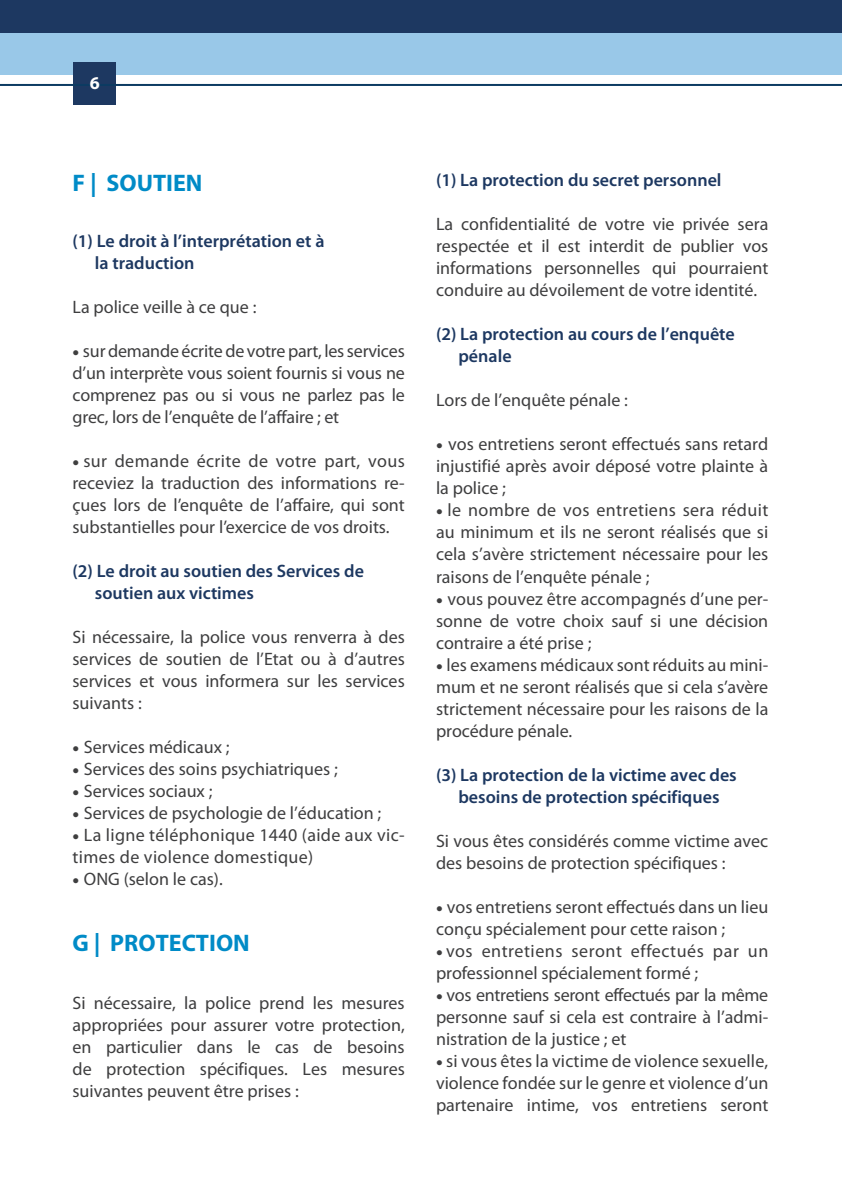
<style>
.page{position:relative;width:842px;height:1195px;background:#fff}
.page>*{position:absolute;margin:0;border:0;box-sizing:border-box;transform-origin:0 0}
.t1{font:700 24px "Myriad Pro";color:#008bc7}
.t2{font:18px/22px "Myriad Pro";color:#3e3e3f;text-align:justify}
.t3{font:600 18px "Myriad Pro";color:#1d3861}
.t4{font:18px/22px "Myriad Pro";letter-spacing:.02em;color:#3e3e3f}
.t5{font:18px "Myriad Pro";letter-spacing:-.02em;color:#3e3e3f}
.t6{font:18px "Myriad Pro";letter-spacing:.03em;color:#3e3e3f}
.t7{font:700 18px "Myriad Pro";color:#fff}
.s1{font-size:24px}
</style>
<div class="page">
<div style="left:0;top:0;width:841px;height:74px;background:#99c8e8"></div>
<div style="left:73px;top:62px;width:43px;height:43px;background:#1d3861"></div>
<hr style="left:0;top:84px;width:841px;height:2px;background:#0c3b62">
<div style="left:0;top:0;width:841px;height:33px;background:#1d3861"></div>
<p class="t7" style="left:90px;top:73px;width:11px">6</p>
<p class="t1" style="left:72px;top:169px;width:131px">F | SOUTIEN</p>
<p class="t3" style="left:72px;top:231px;width:253px">(1) Le droit à l’interprétation et à</p>
<p class="t3" style="left:95px;top:253px;width:101px">la traduction</p>
<p class="t2" style="left:72px;top:296px;width:185px">La police veille à ce que :</p>
<p class="t2" style="left:72px;top:340px;width:333px"><span class="s1">•</span> sur demande écrite de votre part, les services d’un interprète vous soient fournis si vous ne comprenez pas ou si vous ne parlez pas le grec, lors de l’enquête de l’affaire ; et</p>
<p class="t2" style="left:72px;top:450px;width:333px"><span class="s1">•</span> sur demande écrite de votre part, vous receviez la traduction des informations re&shy;çues lors de l’enquête de l’affaire, qui sont substantielles pour l’exercice de vos droits.</p>
<p class="t3" style="left:72px;top:561px;width:293px">(2) Le droit au soutien des Services de</p>
<p class="t3" style="left:95px;top:583px;width:160px">soutien aux victimes</p>
<p class="t2" style="left:72px;top:626px;width:333px">Si nécessaire, la police vous renverra à des services de soutien de l’Etat ou à d’autres services et vous informera sur les services suivants :</p>
<p class="t2" style="left:72px;top:736px;width:159px"><span class="s1">•</span> Services médicaux ;</p>
<p class="t2" style="left:72px;top:758px;width:266px"><span class="s1">•</span> Services des soins psychiatriques ;</p>
<p class="t2" style="left:72px;top:780px;width:141px"><span class="s1">•</span> Services sociaux ;</p>
<p class="t2" style="left:72px;top:802px;width:310px"><span class="s1">•</span> Services de psychologie de l’éducation ;</p>
<p class="t4" style="left:72px;top:824px;width:333px"><span class="s1">•</span> La ligne téléphonique 1440 (aide aux vic&shy;times de violence domestique)</p>
<p class="t2" style="left:72px;top:868px;width:152px"><span class="s1">•</span> ONG (selon le cas).</p>
<p class="t1" style="left:72px;top:929px;width:179px">G | PROTECTION</p>
<p class="t2" style="left:72px;top:992px;width:333px">Si nécessaire, la police prend les mesures appropriées pour assurer votre protection, en particulier dans le cas de besoins de protection spécifiques. Les mesures suivantes peuvent être prises :</p>
<p class="t3" style="left:436px;top:170px;width:287px">(1) La protection du secret personnel</p>
<p class="t2" style="left:436px;top:214px;width:333px">La confidentialité de votre vie privée sera respectée et il est interdit de publier vos informations personnelles qui pourraient conduire au dévoilement de votre identité.</p>
<p class="t3" style="left:436px;top:324px;width:300px">(2) La protection au cours de l’enquête</p>
<p class="t3" style="left:458px;top:346px;width:55px">pénale</p>
<p class="t2" style="left:436px;top:390px;width:193px">Lors de l’enquête pénale :</p>
<p class="t2" style="left:436px;top:434px;width:333px"><span class="s1">•</span> vos entretiens seront effectués sans retard injustifié après avoir déposé votre plainte à la police ;</p>
<p class="t2" style="left:436px;top:500px;width:333px"><span class="s1">•</span> le nombre de vos entretiens sera réduit au minimum et ils ne seront réalisés que si cela s’avère strictement nécessaire pour les raisons de l’enquête pénale ;</p>
<p class="t2" style="left:436px;top:588px;width:333px"><span class="s1">•</span> vous pouvez être accompagnés d’une per&shy;sonne de votre choix sauf si une décision contraire a été prise ;</p>
<p class="t2" style="left:436px;top:654px;width:333px"><span class="s1">•</span> les examens médicaux sont réduits au mini&shy;mum et ne seront réalisés que si cela s’avère strictement nécessaire pour les raisons de la procédure pénale.</p>
<p class="t3" style="left:436px;top:764px;width:302px">(3) La protection de la victime avec des</p>
<p class="t3" style="left:458px;top:786px;width:262px">besoins de protection spécifiques</p>
<p class="t2" style="left:436px;top:830px;width:333px">Si vous êtes considérés comme victime avec des besoins de protection spécifiques :</p>
<p class="t2" style="left:436px;top:896px;width:333px"><span class="s1">•</span> vos entretiens seront effectués dans un lieu conçu spécialement pour cette raison ;</p>
<p class="t6" style="left:436px;top:940px;width:333px"><span class="s1">•</span> vos entretiens seront effectués par un</p>
<p class="t2" style="left:436px;top:962px;width:264px">professionnel spécialement formé ;</p>
<p class="t5" style="left:436px;top:984px;width:333px"><span class="s1">•</span> vos entretiens seront effectués par la même</p>
<p class="t2" style="left:436px;top:1006px;width:333px">personne sauf si cela est contraire à l’admi&shy;nistration de la justice ; et</p>
<p class="t2" style="left:436px;top:1050px;width:333px"><span class="s1">•</span> si vous êtes la victime de violence sexuelle, violence fondée sur le genre et violence d’un partenaire intime, vos entretiens seront</p>
</div>
